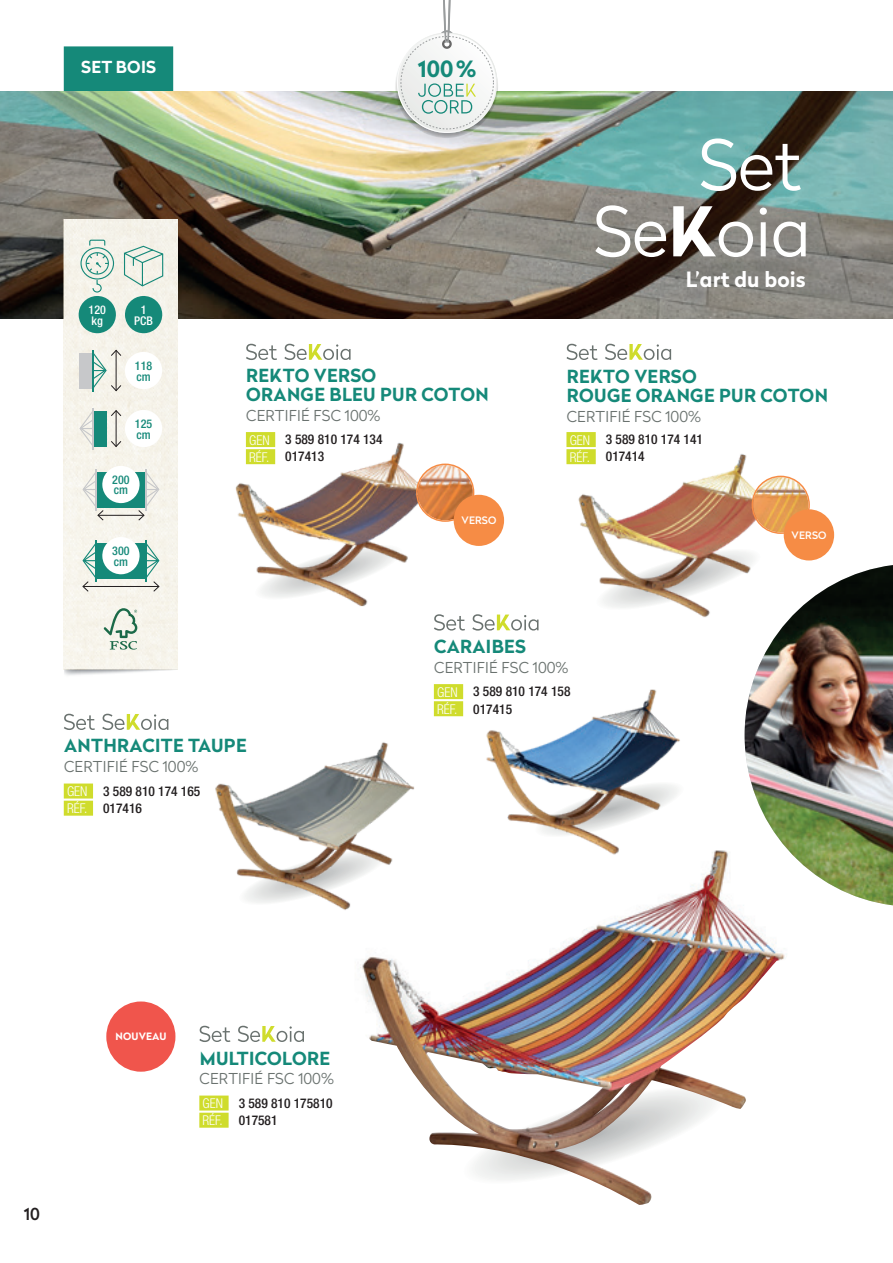
<style>
.page{position:relative;width:893px;height:1263px;background:#fff}
.page>*{position:absolute;margin:0;border:0;box-sizing:border-box;transform-origin:0 0}
.t1{font:300 69px "Radikal";color:#fff}
.t2{font:700 22.35px "Radikal";color:#158979}
.t3{font:700 21px "Radikal";color:#fff}
.t4{font:700 18px/19.5px "Radikal";letter-spacing:.02em;color:#158979}
.t5{font:700 16.5px "Radikal";letter-spacing:.02em;color:#fff}
.t6{font:500 16.5px "Radikal";color:#231f20}
.t7{font:300 15px "Radikal";letter-spacing:.02em;color:#6a726f}
.t8{font:500 condensed 13.5px/17.1px "Helvetica Neue";color:#231f20}
.t9{font:300 condensed 13.5px/17.1px "Helvetica Neue";color:#fff}
.t10{font:500 condensed 12px/10.5px "Helvetica Neue";color:#158979}
.t11{font:500 condensed 12px/10.5px "Helvetica Neue";color:#fff;text-align:center}
.t12{font:500 10.2px "Radikal";letter-spacing:.02em;color:#fff}
.t13{font:700 10.2px "Radikal";letter-spacing:.015em;color:#fff}
</style>
<div class="page">
<img style="left:360px;top:850px;width:425px;height:355px">
<img style="left:745px;top:565px;width:148px;height:340px">
<div style="left:64px;top:46px;width:109px;height:48px;background:#158979"></div>
<img style="left:0;top:91px;width:893px;height:228px">
<svg style="left:595px;top:205px;width:71px;height:52px"></svg>
<svg style="left:673px;top:206px;width:80px;height:51px"></svg>
<svg style="left:760px;top:208px;width:7px;height:48px"></svg>
<svg style="left:773px;top:222px;width:33px;height:35px"></svg>
<img style="left:64px;top:669px;width:114px;height:6px">
<div style="left:64px;top:219px;width:114px;height:450px;background:#f6f3ea"></div>
<svg style="left:104px;top:608px;width:33px;height:42px"></svg>
<svg style="left:123px;top:245px;width:41px;height:42px"></svg>
<svg style="left:125px;top:296px;width:38px;height:38px"></svg>
<svg style="left:78px;top:239px;width:38px;height:95px"></svg>
<div style="left:94px;top:411px;width:13px;height:35px;background:#158979"></div>
<hr style="left:92px;top:408px;width:2px;height:41px;background:#c7c8ca">
<svg style="left:79px;top:412px;width:16px;height:35px"></svg>
<svg style="left:111px;top:410px;width:51px;height:37px"></svg>
<svg style="left:82px;top:466px;width:78px;height:55px"></svg>
<svg style="left:82px;top:537px;width:78px;height:55px"></svg>
<div style="left:79px;top:353px;width:13px;height:35px;background:#c7c8ca"></div>
<svg style="left:91px;top:349px;width:71px;height:43px"></svg>
<hr style="left:92px;top:350px;width:2px;height:41px;background:#158979">
<img style="left:235px;top:440px;width:196px;height:167px">
<img style="left:567px;top:447px;width:208px;height:173px">
<div style="left:566px;top:432px;width:30px;height:15px;background:#cfdc2c"></div>
<div style="left:566px;top:449px;width:30px;height:15px;background:#cfdc2c"></div>
<svg style="left:605px;top:344px;width:66px;height:16px"></svg>
<svg style="left:566px;top:344px;width:32px;height:16px"></svg>
<div style="left:246px;top:432px;width:29px;height:15px;background:#cfdc2c"></div>
<div style="left:246px;top:449px;width:29px;height:15px;background:#cfdc2c"></div>
<svg style="left:284px;top:344px;width:67px;height:16px"></svg>
<svg style="left:246px;top:344px;width:31px;height:16px"></svg>
<img style="left:479px;top:689px;width:206px;height:172px">
<div style="left:64px;top:783px;width:29px;height:15px;background:#cfdc2c"></div>
<div style="left:64px;top:801px;width:29px;height:15px;background:#cfdc2c"></div>
<svg style="left:102px;top:714px;width:66px;height:16px"></svg>
<svg style="left:64px;top:714px;width:31px;height:16px"></svg>
<div style="left:199px;top:1095px;width:30px;height:15px;background:#cfdc2c"></div>
<div style="left:199px;top:1113px;width:30px;height:15px;background:#cfdc2c"></div>
<svg style="left:238px;top:1026px;width:66px;height:16px"></svg>
<svg style="left:199px;top:1026px;width:31px;height:16px"></svg>
<div style="left:434px;top:684px;width:29px;height:15px;background:#cfdc2c"></div>
<div style="left:434px;top:701px;width:29px;height:15px;background:#cfdc2c"></div>
<svg style="left:472px;top:614px;width:66px;height:17px"></svg>
<svg style="left:434px;top:614px;width:31px;height:17px"></svg>
<img style="left:215px;top:742px;width:201px;height:173px">
<img style="left:418px;top:465px;width:55px;height:55px;border-radius:28px">
<div style="left:416px;top:464px;width:58px;height:58px;border:2px solid #f68c45;border-radius:50%"></div>
<img style="left:753px;top:477px;width:55px;height:55px;border-radius:28px">
<div style="left:752px;top:476px;width:58px;height:58px;border:2px solid #f68c45;border-radius:50%"></div>
<div style="left:454px;top:495px;width:50px;height:51px;background:#f68c45;border-radius:50%"></div>
<div style="left:784px;top:509px;width:50px;height:51px;background:#f68c45;border-radius:50%"></div>
<img style="left:395px;top:35px;width:103px;height:103px;border-radius:52px">
<svg style="left:401px;top:0;width:93px;height:129px"></svg>
<div style="left:106px;top:1001px;width:69px;height:71px;background:#f0554c;border-radius:50%"></div>
<p class="t5" style="left:81px;top:55px;width:77px">SET BOIS</p>
<p class="t11" style="left:89px;top:304px;width:19px;text-align:left">120 kg</p>
<p class="t11" style="left:134px;top:304px;width:20px">1<br>PCB</p>
<p class="t10" style="left:135px;top:360px;width:19px">118 cm</p>
<p class="t10" style="left:135px;top:418px;width:19px">125 cm</p>
<p class="t10" style="left:112px;top:474px;width:19px">200 cm</p>
<p class="t10" style="left:112px;top:545px;width:19px">300 cm</p>
<h2 class="t2" style="left:418px;top:53px;width:60px">100%</h2>
<h3 class="t4" style="left:246px;top:365px;width:244px">REKTO VERSO<br>ORANGE BLEU PUR COTON</h3>
<p class="t7" style="left:246px;top:405px;width:136px">CERTIFIÉ FSC 100%</p>
<p class="t9" style="left:249px;top:431px;width:22px">GEN<br>RÉF.</p>
<p class="t8" style="left:285px;top:431px;width:99px">3 589 810 174 134<br>017413</p>
<p class="t12" style="left:461px;top:513px;width:37px">VERSO</p>
<h1 class="t1" style="left:699px;top:117px;width:104px">Set</h1>
<h3 class="t3" style="left:686px;top:264px;width:121px">L’art du bois</h3>
<h3 class="t4" style="left:567px;top:366px;width:263px">REKTO VERSO<br>ROUGE ORANGE PUR COTON</h3>
<p class="t7" style="left:567px;top:406px;width:136px">CERTIFIÉ FSC 100%</p>
<p class="t9" style="left:570px;top:431px;width:22px">GEN<br>RÉF.</p>
<p class="t8" style="left:606px;top:431px;width:99px">3 589 810 174 141<br>017414</p>
<p class="t12" style="left:791px;top:528px;width:37px">VERSO</p>
<h3 class="t4" style="left:434px;top:636px;width:93px">CARAIBES</h3>
<p class="t7" style="left:434px;top:657px;width:136px">CERTIFIÉ FSC 100%</p>
<p class="t9" style="left:437px;top:683px;width:22px">GEN<br>RÉF.</p>
<p class="t8" style="left:473px;top:683px;width:99px">3 589 810 174 158<br>017415</p>
<h3 class="t4" style="left:64px;top:736px;width:184px">ANTHRACITE TAUPE</h3>
<p class="t7" style="left:64px;top:756px;width:136px">CERTIFIÉ FSC 100%</p>
<p class="t9" style="left:67px;top:782px;width:22px">GEN<br>RÉF.</p>
<p class="t8" style="left:103px;top:782px;width:99px">3 589 810 174 165<br>017416</p>
<p class="t6" style="left:24px;top:1202px;width:18px">10</p>
<p class="t13" style="left:115px;top:1029px;width:53px">NOUVEAU</p>
<h3 class="t4" style="left:200px;top:1048px;width:132px">MULTICOLORE</h3>
<p class="t7" style="left:200px;top:1068px;width:136px">CERTIFIÉ FSC 100%</p>
<p class="t9" style="left:203px;top:1094px;width:22px">GEN<br>RÉF.</p>
<p class="t8" style="left:239px;top:1094px;width:95px">3 589 810 175810<br>017581</p>
</div>
